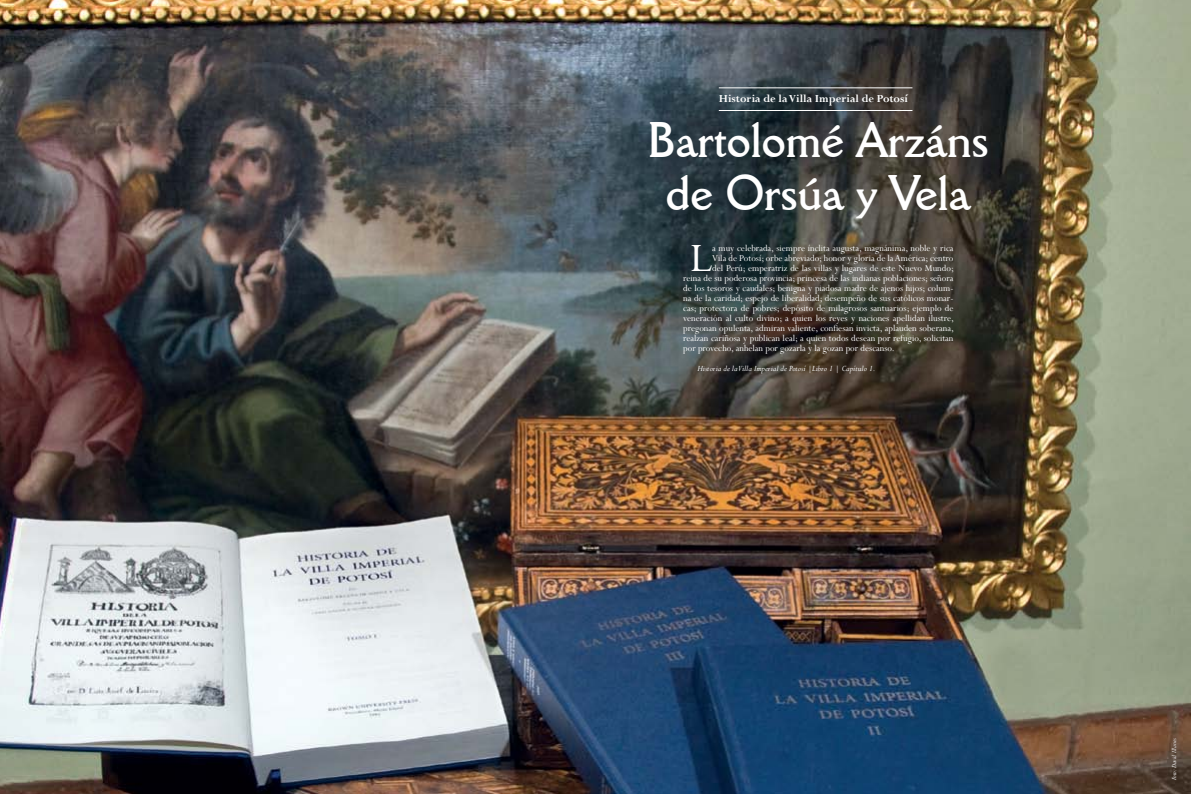
<style>
.page{position:relative;width:1191px;height:794px;background:#fff}
.page>*{position:absolute;margin:0;border:0;box-sizing:border-box;transform-origin:0 0}
.t1{font:700 48.6px/53.2px "Della Robbia BT";color:#fff;text-align:center;scale:.94 1}
.t2{font:44.9px "Perpetua";color:#fff}
.t3{font:700 12px "Perpetua";color:#fff}
.t4{font:10px "Perpetua";color:#fff}
.t5{font:italic 9px "Perpetua";color:#fff}
.t6{font:italic 7px "Perpetua";color:#fff}
</style>
<div class="page">
<img style="left:0;top:0;width:1191px;height:794px">
<hr style="left:719px;top:87px;width:193px;height:1px;background:#fff">
<hr style="left:719px;top:110px;width:193px;height:1px;background:#fff">
<p class="t3" style="left:719px;top:91px;width:191px">Historia de la Villa Imperial de Potosí</p>
<h1 class="t1" style="left:648px;top:113px;width:364px">Bartolomé Arzáns de Orsúa y Vela</h1>
<h2 class="t2" style="left:690px;top:230px;width:24px">L</h2>
<p class="t4" style="left:712px;top:242px;width:243px">a muy celebrada, siempre ínclita augusta, magnánima, noble y rica</p>
<p class="t4" style="left:712px;top:252px;width:243px">Vila de Potosí; orbe abreviado; honor y gloria de la América; centro</p>
<p class="t4" style="left:712px;top:262px;width:243px">del Perú; emperatriz de las villas y lugares de este Nuevo Mundo;</p>
<p class="t4" style="left:683px;top:272px;width:272px">reina de su poderosa provincia; princesa de las indianas poblaciones; señora</p>
<p class="t4" style="left:683px;top:282px;width:272px">de los tesoros y caudales; benigna y piadosa madre de ajenos hijos; colum-</p>
<p class="t4" style="left:683px;top:292px;width:272px">na de la caridad; espejo de liberalidad; desempeño de sus católicos monar-</p>
<p class="t4" style="left:683px;top:302px;width:272px">cas; protectora de pobres; depósito de milagrosos santuarios; ejemplo de</p>
<p class="t4" style="left:683px;top:312px;width:272px">veneración al culto divino; a quien los reyes y naciones apellidan ilustre,</p>
<p class="t4" style="left:683px;top:322px;width:272px">pregonan opulenta, admiran valiente, confiesan invicta, aplauden soberana,</p>
<p class="t4" style="left:683px;top:332px;width:272px">realzan cariñosa y publican leal; a quien todos desean por refugio, solicitan</p>
<p class="t4" style="left:683px;top:342px;width:213px">por provecho, anhelan por gozarla y la gozan por descanso.</p>
<p class="t5" style="left:697px;top:363px;width:180px">Historia de la Villa Imperial de Potosí |Libro 1 | Capítulo 1.</p>
<p class="t6" style="left:1169px;top:780px;width:43px;rotate:-90deg">Foto: David Illanes</p>
</div>
